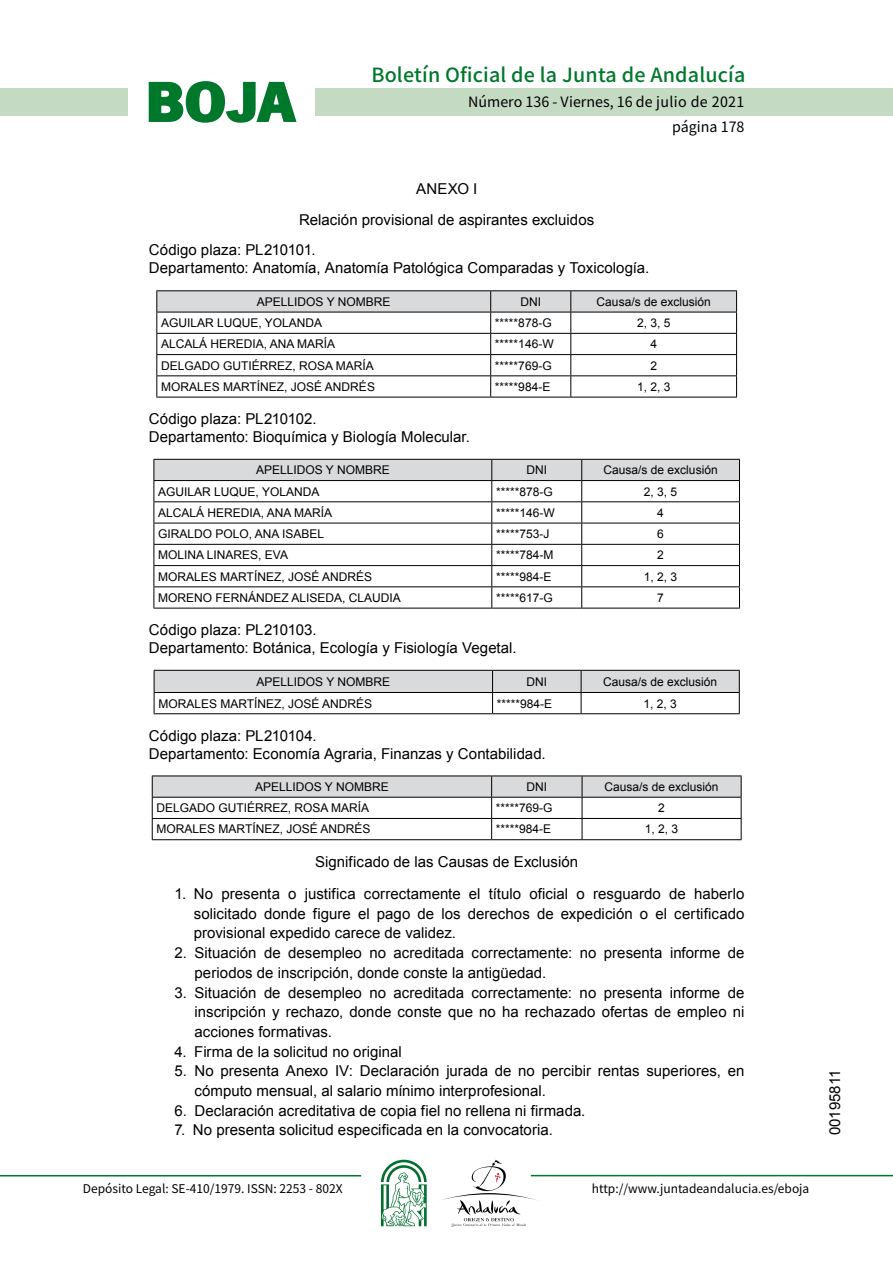
<style>
.page{position:relative;width:893px;height:1263px;background:#fff}
.page>*{position:absolute;margin:0;border:0;box-sizing:border-box;transform-origin:0 0}
.t1{font:700 57.75px "News Got T";color:#00782c;scale:1.14 1}
.t2{font:500 19.5px "Noto Sans HK";letter-spacing:.01em;color:#00782c}
.t3{font:15px/19.6px "Arial";color:#000}
.t4{font:14.25px/24.5px "Noto Sans HK";color:#000;text-align:right}
.t5{font:12px "Arial";color:#000}
.t6{font:12px "Noto Sans HK";color:#000}
</style>
<div class="page">
<div style="left:315px;top:88px;width:577px;height:28px;background:#c5dac3"></div>
<div style="left:0;top:88px;width:128px;height:28px;background:#c5dac3"></div>
<hr style="left:0;top:1175px;width:361px;height:2px;background:#00782c">
<hr style="left:531px;top:1175px;width:361px;height:1px;background:#00782c">
<svg style="left:148px;top:81px;width:149px;height:42px"></svg>
<svg style="left:442px;top:1160px;width:100px;height:67px"></svg>
<svg style="left:381px;top:1160px;width:45px;height:66px"></svg>
<hr style="left:156px;top:290px;width:334px;height:1px;background:#000">
<hr style="left:490px;top:290px;width:81px;height:1px;background:#000">
<hr style="left:571px;top:290px;width:166px;height:1px;background:#000">
<svg style="left:156px;top:291px;width:581px;height:106px"></svg>
<hr style="left:156px;top:397px;width:334px;height:1px;background:#000">
<hr style="left:490px;top:397px;width:81px;height:1px;background:#000">
<hr style="left:571px;top:397px;width:166px;height:1px;background:#000">
<svg style="left:153px;top:459px;width:587px;height:149px"></svg>
<hr style="left:153px;top:608px;width:339px;height:1px;background:#000">
<hr style="left:492px;top:608px;width:89px;height:1px;background:#000">
<hr style="left:581px;top:608px;width:158px;height:1px;background:#000">
<svg style="left:154px;top:670px;width:586px;height:43px"></svg>
<hr style="left:154px;top:713px;width:338px;height:1px;background:#000">
<hr style="left:492px;top:713px;width:89px;height:1px;background:#000">
<hr style="left:581px;top:713px;width:158px;height:1px;background:#000">
<svg style="left:152px;top:776px;width:589px;height:63px"></svg>
<hr style="left:152px;top:839px;width:339px;height:1px;background:#000">
<hr style="left:491px;top:839px;width:91px;height:1px;background:#000">
<hr style="left:582px;top:839px;width:159px;height:1px;background:#000">
<h1 class="t1" style="left:145px;top:68px;width:133px">BOJA</h1>
<h2 class="t2" style="left:371px;top:64px;width:375px">Boletín Oficial de la Junta de Andalucía</h2>
<p class="t4" style="left:468px;top:90px;width:278px">Número 136 - Viernes, 16 de julio de 2021 página 178</p>
<p class="t3" style="left:416px;top:179px;width:63px">ANEXO I</p>
<p class="t3" style="left:299px;top:210px;width:296px">Relación provisional de aspirantes excluidos</p>
<p class="t3" style="left:149px;top:240px;width:168px">Código plaza: PL210101.</p>
<p class="t3" style="left:149px;top:258px;width:502px">Departamento: Anatomía, Anatomía Patológica Comparadas y Toxicología.</p>
<p class="t5" style="left:257px;top:294px;width:135px">APELLIDOS Y NOMBRE</p>
<p class="t5" style="left:520px;top:294px;width:22px">DNI</p>
<p class="t5" style="left:596px;top:294px;width:116px">Causa/s de exclusión</p>
<p class="t5" style="left:161px;top:315px;width:163px">AGUILAR LUQUE, YOLANDA</p>
<p class="t5" style="left:495px;top:315px;width:58px">*****878-G</p>
<p class="t5" style="left:637px;top:315px;width:35px">2, 3, 5</p>
<p class="t5" style="left:161px;top:336px;width:176px">ALCALÁ H EREDIA, ANA MARÍA</p>
<p class="t5" style="left:495px;top:336px;width:60px">*****146-W</p>
<p class="t5" style="left:650px;top:336px;width:8px">4</p>
<p class="t5" style="left:161px;top:358px;width:214px">DELGADO GUTIÉRREZ, ROSA MARÍA</p>
<p class="t5" style="left:495px;top:358px;width:58px">*****769-G</p>
<p class="t5" style="left:650px;top:358px;width:8px">2</p>
<p class="t5" style="left:161px;top:379px;width:214px">MORALES MARTÍNEZ, JOSÉ ANDRÉS</p>
<p class="t5" style="left:495px;top:379px;width:57px">*****984-E</p>
<p class="t5" style="left:637px;top:379px;width:35px">1, 2, 3</p>
<p class="t3" style="left:149px;top:410px;width:322px;line-height:18px">Código plaza: PL210102.<br>Departamento: Bioquímica y Biología Molecular.</p>
<p class="t5" style="left:256px;top:462px;width:135px">APELLIDOS Y NOMBRE</p>
<p class="t5" style="left:526px;top:462px;width:22px">DNI</p>
<p class="t5" style="left:603px;top:462px;width:116px">Causa/s de exclusión</p>
<p class="t5" style="left:158px;top:483px;width:163px">AGUILAR LUQUE, YOLANDA</p>
<p class="t5" style="left:496px;top:483px;width:58px">*****878-G</p>
<p class="t5" style="left:644px;top:483px;width:35px">2, 3, 5</p>
<p class="t5" style="left:158px;top:505px;width:176px">ALCALÁ H EREDIA, ANA MARÍA</p>
<p class="t5" style="left:496px;top:505px;width:60px">*****146-W</p>
<p class="t5" style="left:657px;top:505px;width:8px">4</p>
<p class="t5" style="left:158px;top:526px;width:168px">GIRALDO POLO, ANA ISABEL</p>
<p class="t5" style="left:496px;top:526px;width:55px">*****753-J</p>
<p class="t5" style="left:657px;top:526px;width:8px">6</p>
<p class="t5" style="left:158px;top:547px;width:131px">MOLINA LINARES, EVA</p>
<p class="t5" style="left:496px;top:547px;width:59px">*****784-M</p>
<p class="t5" style="left:657px;top:547px;width:8px">2</p>
<p class="t5" style="left:158px;top:569px;width:214px">MORALES MARTÍNEZ, JOSÉ ANDRÉS</p>
<p class="t5" style="left:496px;top:569px;width:57px">*****984-E</p>
<p class="t5" style="left:644px;top:569px;width:35px">1, 2, 3</p>
<p class="t5" style="left:158px;top:590px;width:244px">MORENO FERNÁNDEZ ALISEDA, CLAUDIA</p>
<p class="t5" style="left:496px;top:590px;width:58px">*****617-G</p>
<p class="t5" style="left:657px;top:590px;width:8px">7</p>
<p class="t3" style="left:149px;top:621px;width:369px;line-height:18px">Código plaza: PL210103.<br>Departamento: Botánica, Ecología y Fisiología Vegetal.</p>
<p class="t5" style="left:256px;top:674px;width:135px">APELLIDOS Y NOMBRE</p>
<p class="t5" style="left:526px;top:674px;width:22px">DNI</p>
<p class="t5" style="left:603px;top:674px;width:116px">Causa/s de exclusión</p>
<p class="t5" style="left:158px;top:695px;width:214px">MORALES MARTÍNEZ, JOSÉ ANDRÉS</p>
<p class="t5" style="left:497px;top:695px;width:57px">*****984-E</p>
<p class="t5" style="left:643px;top:695px;width:35px">1, 2, 3</p>
<p class="t3" style="left:149px;top:726px;width:398px;line-height:18px">Código plaza: PL210104.<br>Departamento: Economía Agraria, Finanzas y Contabilidad.</p>
<p class="t5" style="left:255px;top:779px;width:135px">APELLIDOS Y NOMBRE</p>
<p class="t5" style="left:526px;top:779px;width:22px">DNI</p>
<p class="t5" style="left:604px;top:779px;width:116px">Causa/s de exclusión</p>
<p class="t5" style="left:156px;top:800px;width:214px">DELGADO GUTIÉRREZ, ROSA MARÍA</p>
<p class="t5" style="left:496px;top:800px;width:58px">*****769-G</p>
<p class="t5" style="left:658px;top:800px;width:8px">2</p>
<p class="t5" style="left:156px;top:821px;width:214px">MORALES MARTÍNEZ, JOSÉ ANDRÉS</p>
<p class="t5" style="left:496px;top:821px;width:57px">*****984-E</p>
<p class="t5" style="left:645px;top:821px;width:35px">1, 2, 3</p>
<p class="t3" style="left:315px;top:852px;width:264px">Significado de las Causas de Exclusión</p>
<p class="t3" style="left:194px;top:884px;width:552px;text-align:justify;text-indent:-19px">1. No presenta o justifica correctamente el título oficial o resguardo de haberlo solicitado donde figure el pago de los derechos de expedición o el certificado provisional expedido carece de validez.</p>
<p class="t3" style="left:194px;top:943px;width:551px;text-indent:-20px">2. S ituación de desempleo no acreditada correctamente: no presenta informe de periodos de inscripción, donde conste la antigüedad.</p>
<p class="t3" style="left:194px;top:983px;width:551px;text-align:justify;text-indent:-20px">3. S ituación de desempleo no acreditada correctamente: no presenta informe de inscripción y rechazo, donde conste que no ha rechazado ofertas de empleo ni acciones formativas.</p>
<p class="t3" style="left:174px;top:1042px;width:229px">4. Firma de la solicitud no original</p>
<p class="t3" style="left:194px;top:1061px;width:551px;text-indent:-20px">5. No presenta Anexo IV: Declaración jurada de no percibir rentas superiores, en cómputo mensual, al salario mínimo interprofesional.</p>
<p class="t3" style="left:174px;top:1101px;width:412px">6. Declaración acreditativa de copia fiel no rellena ni firmada.</p>
<p class="t3" style="left:174px;top:1121px;width:380px">7. No presenta solicitud especificada en la convocatoria.</p>
<p class="t6" style="left:83px;top:1181px;width:261px">Depósito Legal: SE-410/1979. ISSN: 2253 - 802X</p>
<p class="t6" style="left:592px;top:1181px;width:219px">http://www.juntadeandalucia.es/eboja</p>
<p class="t3" style="left:825px;top:1135px;width:67px;rotate:-90deg">00195811</p>
</div>
